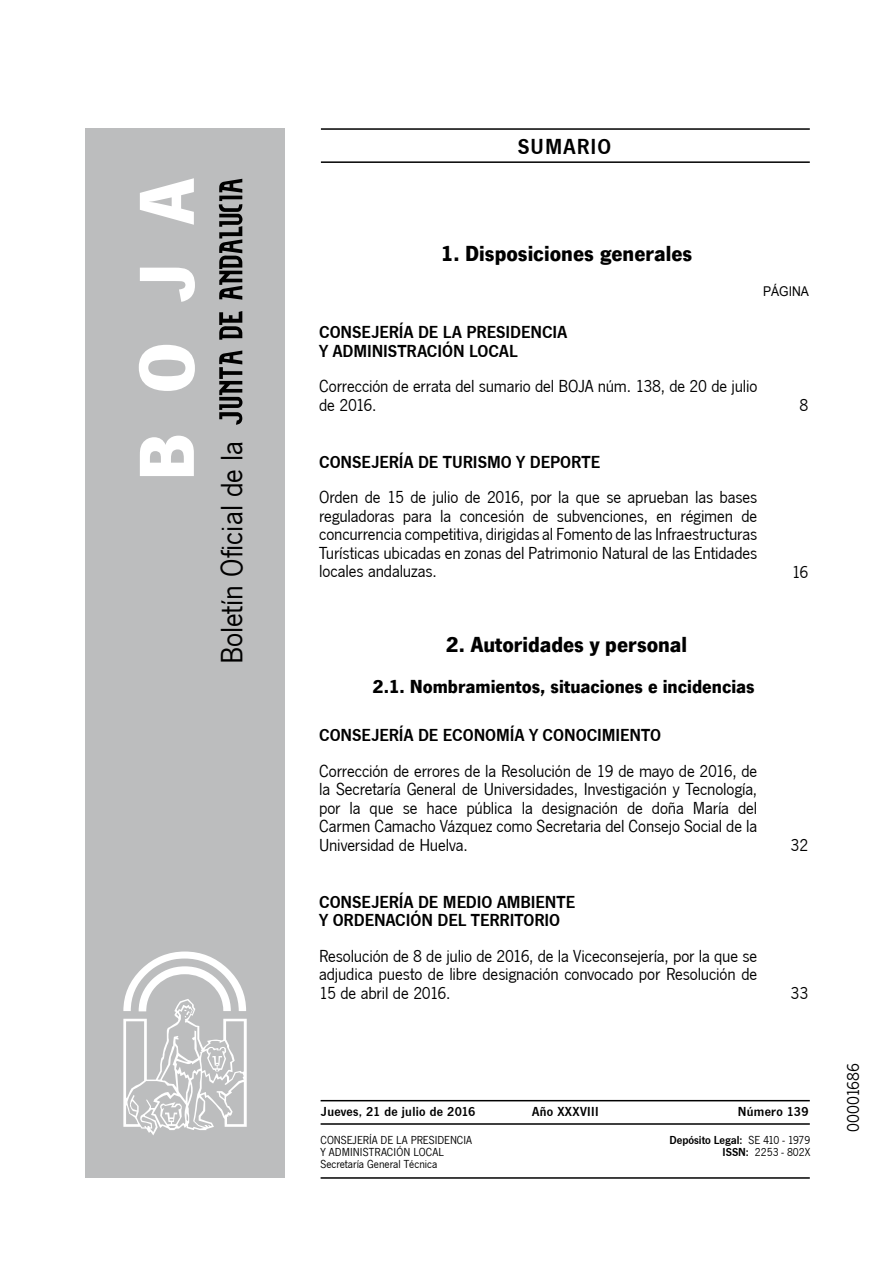
<style>
.page{position:relative;width:893px;height:1263px;background:#fff}
.page>*{position:absolute;margin:0;border:0;box-sizing:border-box;transform-origin:0 0}
.t1{font:700 81px "News Got T";color:#fff}
.t2{font:31.95px "News Got T";color:#000}
.t3{font:700 22.5px "News Got T";color:#000}
.t4{font:600 22.5px "News Got T";letter-spacing:.05em;color:#000}
.t5{font:700 19.5px "News Got T";color:#000}
.t6{font:18px/18.5px "News Got T";letter-spacing:-.01em;color:#000;text-align:justify}
.t7{font:600 18px/18.5px "News Got T";color:#000}
.t8{font:600 13.5px "News Got T";letter-spacing:.025em;color:#000}
.t9{font:13.5px "Arial";color:#000;scale:.9 1}
.t10{font:12px/12px "News Got T";color:#000}
.t11{font:600 12px/12px "News Got T";color:#000;text-align:right}
.s1{font-weight:400}
</style>
<div class="page">
<hr style="left:321px;top:128px;width:488px;height:2px;background:#000">
<hr style="left:321px;top:161px;width:488px;height:2px;background:#000">
<div style="left:85px;top:128px;width:200px;height:1050px;background:#bcbdbe"></div>
<svg style="left:219px;top:351px;width:23px;height:74px"></svg>
<svg style="left:219px;top:311px;width:23px;height:29px"></svg>
<svg style="left:219px;top:179px;width:23px;height:121px"></svg>
<svg style="left:123px;top:952px;width:124px;height:183px"></svg>
<hr style="left:320px;top:1100px;width:489px;height:1px;background:#000">
<hr style="left:320px;top:1177px;width:489px;height:2px;background:#000">
<hr style="left:320px;top:1123px;width:489px;height:2px;background:#000">
<h1 class="t1" style="left:119px;top:481px;width:305px;rotate:-90deg">BOJA</h1>
<h2 class="t2" style="left:214px;top:664px;width:225px;rotate:-90deg">Boletín Oficial de la</h2>
<p class="t4" style="left:517px;top:134px;width:95px">SUMARIO</p>
<p class="t3" style="left:440px;top:240px;width:253px">1. Disposiciones generales</p>
<p class="t9" style="left:763px;top:283px;width:53px">PÁGINA</p>
<p class="t7" style="left:319px;top:323px;width:222px">CONSEJ ERÍA DE LA PRESIDENCIA<br>Y ADMINIS</p>
<p class="t7" style="left:397px;top:341px;width:19px">TRACI</p>
<p class="t7" style="left:442px;top:341px;width:47px">ÓN LOCAL</p>
<p class="t6" style="left:319px;top:377px;width:439px">Corrección de errata del sumario del BOJA núm. 138, de 20 de julio de 2016.</p>
<p class="t7" style="left:319px;top:453px;width:135px">CONSEJERÍA DE TURISMO</p>
<p class="t7" style="left:516px;top:453px;width:86px">Y DEPORTE</p>
<p class="t6" style="left:319px;top:488px;width:440px">Orden de 15 de julio de 2016, por la que se aprueban las bases reguladoras para la concesión de subvenciones, en régimen de concurrencia competitiva, dirigidas al Fomento de las Infraestructuras Turísticas ubicadas en zonas del Patrimonio Natural de las Entidades locales andaluzas.</p>
<p class="t3" style="left:446px;top:631px;width:243px">2. Autoridades y personal</p>
<p class="t5" style="left:372px;top:675px;width:384px">2.1. Nombramientos, situaciones e incidencias</p>
<p class="t7" style="left:319px;top:726px;width:136px">CONSEJERÍA DE ECONOM</p>
<p class="t7" style="left:510px;top:726px;width:54px">ÍA Y CONOCIMI</p>
<p class="t7" style="left:620px;top:726px;width:40px">ENTO</p>
<p class="t6" style="left:319px;top:762px;width:440px">Corrección de errores de la Resolución de 19 de mayo de 2016, de la Secretaría General de Universidades, Investigación y Tecnología, por la que se hace pública la designación de doña María del Carmen Camacho Vázquez como Secretaria del Consejo Social de la Universidad de Huelva.</p>
<p class="t7" style="left:319px;top:893px;width:157px">CONSEJ ERÍA DE MEDIO</p>
<p class="t7" style="left:497px;top:893px;width:80px">AMBIENTE</p>
<p class="t7" style="left:319px;top:911px;width:65px">Y ORDENACI</p>
<p class="t7" style="left:410px;top:911px;width:123px">ÓN DEL TERRITORIO</p>
<p class="t6" style="left:319px;top:947px;width:439px">Resolución de 8 de julio de 2016, de la Viceconsejería, por la que se adjudica puesto de libre designación convocado por Resolución de 15 de abril de 2016.</p>
<p class="t6" style="left:799px;top:396px;width:10px">8</p>
<p class="t6" style="left:791px;top:563px;width:18px">16</p>
<p class="t6" style="left:790px;top:836px;width:19px">32</p>
<p class="t6" style="left:790px;top:984px;width:19px">33</p>
<p class="t8" style="left:321px;top:1104px;width:156px">JUEVES, 21 DE JULIO DE 2016</p>
<p class="t8" style="left:532px;top:1104px;width:68px">AÑO XXXVIII</p>
<p class="t8" style="left:737px;top:1104px;width:72px">NÚMERO 139</p>
<p class="t10" style="left:320px;top:1134px;width:153px">CONSEJERÍA DE LA PRESIDENCIA<br>Y ADMINISTRACIÓN LOCAL<br>Secretaría General Técnica</p>
<p class="t11" style="left:669px;top:1134px;width:142px">DEPÓSITO LEGAL: <span class="s1">SE 410 - 1979<br></span>ISSN: <span class="s1">2253 - 802X</span></p>
<p class="t6" style="left:844px;top:1132px;width:70px;rotate:-90deg">00001686</p>
</div>
